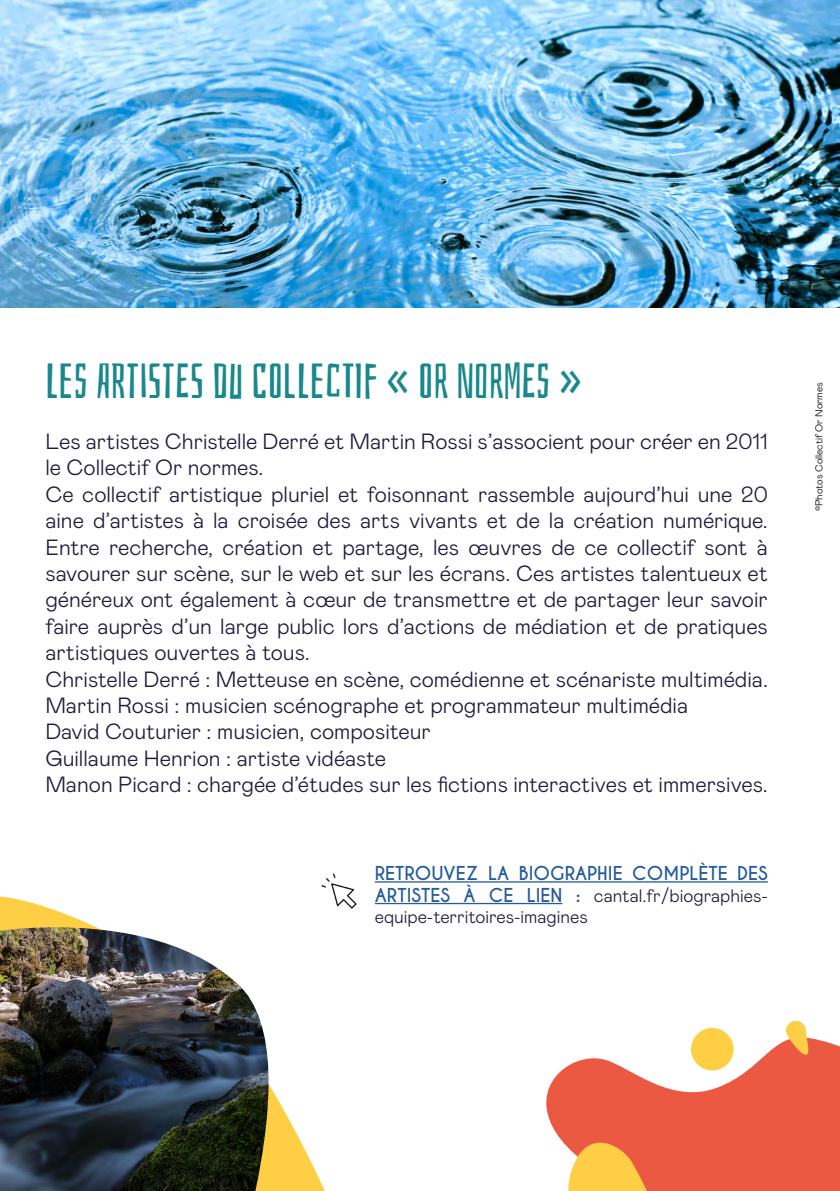
<style>
.page{position:relative;width:840px;height:1191px;background:#fff}
.page>*{position:absolute;margin:0;border:0;box-sizing:border-box;transform-origin:0 0}
.t1{font:48px "Bahiana";color:#18888c}
.t2{font:300 22px/26.4px "Mabry Pro";color:#1f1b3c}
.t3{font:300 18px/21.6px "Mabry Pro";color:#1f1b3c}
.t4{font:700 18px "Caviar Dreams";color:#275b9b}
.t5{font:300 10px "Mabry Pro";color:#000}
.s1{font-family:"Caviar Dreams";font-weight:700;color:#275b9b}
</style>
<div class="page">
<svg style="left:0;top:896px;width:325px;height:295px"></svg>
<img style="left:0;top:927px;width:270px;height:264px">
<svg style="left:546px;top:1028px;width:293px;height:163px;fill:#eb5942"></svg>
<svg style="left:553px;top:1124px;width:127px;height:67px;background:#f39157"></svg>
<div style="left:690px;top:1028px;width:43px;height:42px;background:#fecf45;border-radius:50%"></div>
<svg style="left:785px;top:1020px;width:25px;height:34px"></svg>
<hr style="left:374px;top:881px;width:393px;height:1px;background:#275b9b">
<hr style="left:374px;top:903px;width:188px;height:1px;background:#275b9b">
<img style="left:319px;top:873px;width:38px;height:37px">
<img style="left:0;top:0;width:839px;height:308px">
<h1 class="t1" style="left:45px;top:355px;width:537px">LES ARTISTES DU COLLECTIF « OR NORMES »</h1>
<p class="t2" style="left:45px;top:427px;width:723px">Les artistes Christelle Derré et Martin Rossi s’associent pour créer en 2011 le Collectif Or normes.<br>Ce collectif artistique pluriel et foisonnant rassemble aujourd’hui une 20 aine d’artistes à la croisée des arts vivants et de la création numérique.<br>Entre recherche, création et partage, les œuvres de ce collectif sont à savourer sur scène, sur le web et sur les écrans. Ces artistes talentueux et généreux ont également à cœur de transmettre et de partager leur savoir faire auprès d’un large public lors d’actions de médiation et de pratiques artistiques ouvertes à tous.<br>Christelle Derré : Metteuse en scène, comédienne et scénariste multimédia.<br>Martin Rossi : musicien scénographe et programmateur multimédia<br>David Couturier : musicien, compositeur<br>Guillaume Henrion : artiste vidéaste<br>Manon Picard : chargée d’études sur les fictions interactives et immersives.</p>
<p class="t4" style="left:374px;top:862px;width:394px">RETROUVEZ LA BIOGRAPHIE COMPLÈTE DES</p>
<p class="t3" style="left:374px;top:883px;width:394px"><span class="s1">ARTISTES À CE LIEN :</span> cantal.fr/biographies&shy;equipe-territoires-imagines</p>
<p class="t5" style="left:811px;top:511px;width:130px;rotate:-90deg">©Photos Collectif Or Normes</p>
</div>
